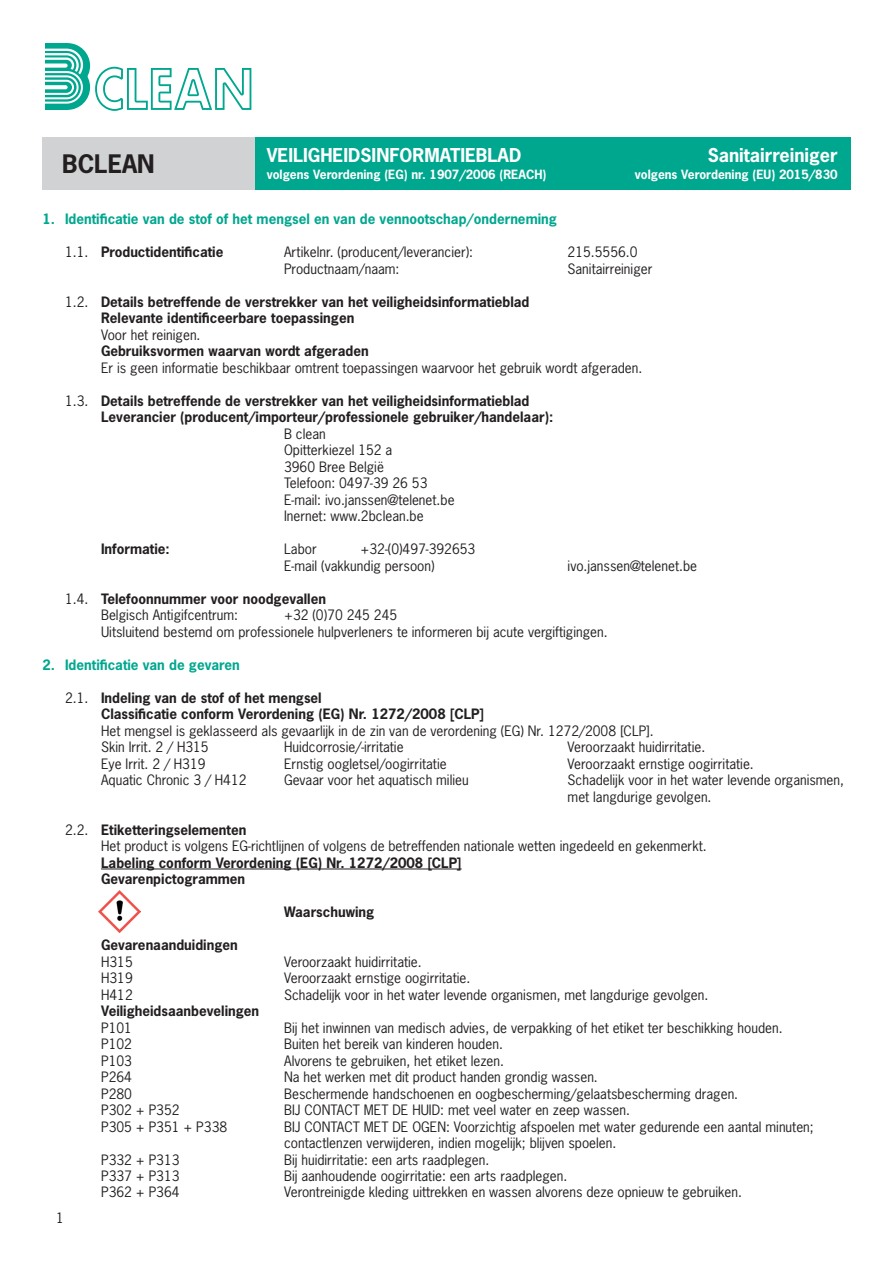
<style>
.page{position:relative;width:893px;height:1263px;background:#fff}
.page>*{position:absolute;margin:0;border:0;box-sizing:border-box;transform-origin:0 0}
.t1{font:700 24px "News Gothic Std";color:#231f20}
.t2{font:700 18px "News Gothic Std";color:#fff}
.t3{font:13.5px/16.5px "News Gothic Std";color:#231f20}
.t4{font:700 13.5px/16.5px "News Gothic Std";color:#231f20}
.t5{font:700 13.5px "News Gothic Std";color:#00a78f}
.t6{font:700 12px "News Gothic Std";color:#fff}
.s1{font-weight:400}
.s2{font-weight:700}
</style>
<div class="page">
<svg style="left:45px;top:43px;width:206px;height:68px"></svg>
<div style="left:43px;top:137px;width:212px;height:53px;background:#d1d2d4"></div>
<div style="left:255px;top:137px;width:595px;height:53px;background:#00a78f"></div>
<hr style="left:101px;top:869px;width:361px;height:1px;background:#231f20">
<img style="left:98px;top:890px;width:43px;height:42px">
<h2 class="t2" style="left:267px;top:143px;width:256px">VEILIGHEIDSINFORMATIEBLAD</h2>
<h2 class="t2" style="left:708px;top:143px;width:132px">Sanitairreiniger</h2>
<h1 class="t1" style="left:62px;top:148px;width:94px">BCLEAN</h1>
<p class="t6" style="left:267px;top:167px;width:281px">volgens Verordening (EG) nr. 1907/2006 (REACH)</p>
<p class="t6" style="left:635px;top:167px;width:204px">volgens Verordening (EU) 2015/830</p>
<p class="t5" style="left:43px;top:210px;width:516px">1. Identificatie van de stof of het mengsel en van de vennootschap/onderneming</p>
<p class="t4" style="left:65px;top:243px;width:160px"><span class="s1">1.1.</span> Productidentificatie</p>
<p class="t3" style="left:284px;top:244px;width:191px">Artikelnr. (producent/leverancier):</p>
<p class="t3" style="left:568px;top:244px;width:71px">215.5556.0</p>
<p class="t3" style="left:284px;top:260px;width:117px">Productnaam/naam:</p>
<p class="t3" style="left:568px;top:260px;width:86px">Sanitairreiniger</p>
<p class="t4" style="left:101px;top:293px;width:430px;text-indent:-36px"><span class="s1">1.2.</span> Details betreffende de verstrekker van het veiligheidsinformatieblad<br>Relevante identificeerbare toepassingen</p>
<p class="t3" style="left:101px;top:326px;width:101px">Voor het reinigen.</p>
<p class="t4" style="left:101px;top:342px;width:269px">Gebruiksvormen waarvan wordt afgeraden</p>
<p class="t3" style="left:101px;top:359px;width:543px">Er is geen informatie beschikbaar omtrent toepassingen waarvoor het gebruik wordt afgeraden.</p>
<p class="t4" style="left:101px;top:392px;width:454px;text-indent:-36px"><span class="s1">1.3.</span> Details betreffende de verstrekker van het veiligheidsinformatieblad<br>Leverancier (producent/importeur/professionele gebruiker/handelaar):</p>
<p class="t3" style="left:284px;top:425px;width:172px">B clean<br>Opitterkiezel 152 a<br>3960 Bree België<br>Telefoon: 0497-39 26 53<br>E-mail: ivo.janssen@telenet.be<br>Inernet: www.2bclean.be</p>
<p class="t4" style="left:101px;top:540px;width:70px">Informatie:</p>
<p class="t3" style="left:284px;top:541px;width:34px">Labor</p>
<p class="t3" style="left:284px;top:541px;width:193px;text-indent:77px">+32-(0)497-392653<br>E-mail (vakkundig persoon)</p>
<p class="t3" style="left:568px;top:557px;width:131px">ivo.janssen@telenet.be</p>
<p class="t4" style="left:101px;top:590px;width:227px;text-indent:-36px"><span class="s1">1.4.</span> Telefoonnummer voor noodgevallen<br><span class="s1">Belgisch Antigifcentrum:</span></p>
<p class="t3" style="left:101px;top:607px;width:508px;text-indent:183px">+32 (0)70 245 245<br>Uitsluitend bestemd om professionele hulpverleners te informeren bij acute vergiftigingen.</p>
<p class="t5" style="left:43px;top:655px;width:199px">2. Identificatie van de gevaren</p>
<p class="t4" style="left:101px;top:689px;width:385px;text-indent:-36px"><span class="s1">2.1.</span> Indeling van de stof of het mengsel<br>Classificatie conform Verordening (EG) Nr. 1272/2008 [CLP]</p>
<p class="t3" style="left:101px;top:722px;width:554px">Het mengsel is geklasseerd als gevaarlijk in de zin van de verordening (EG) Nr. 1272/2008 [CLP].<br>Skin Irrit. 2 / H315</p>
<p class="t3" style="left:284px;top:738px;width:121px">Huidcorrosie/-irritatie</p>
<p class="t3" style="left:568px;top:738px;width:139px">Veroorzaakt huidirritatie.</p>
<p class="t3" style="left:101px;top:755px;width:106px">Eye Irrit. 2 / H319</p>
<p class="t3" style="left:284px;top:755px;width:164px">Ernstig oogletsel/oogirritatie</p>
<p class="t3" style="left:568px;top:755px;width:188px">Veroorzaakt ernstige oogirritatie.</p>
<p class="t3" style="left:101px;top:771px;width:147px">Aquatic Chronic 3 / H412</p>
<p class="t3" style="left:284px;top:771px;width:186px">Gevaar voor het aquatisch milieu</p>
<p class="t3" style="left:568px;top:771px;width:278px">Schadelijk voor in het water levende organismen, met langdurige gevolgen.</p>
<p class="t3" style="left:101px;top:821px;width:607px;text-indent:-36px">2.2. <span class="s2">Etiketteringselementen<br></span>Het product is volgens EG-richtlijnen of volgens de betreffenden nationale wetten ingedeeld en gekenmerkt.</p>
<p class="t4" style="left:101px;top:854px;width:362px">Labeling conform Verordening (EG) Nr. 1272/2008 [CLP]<br>Gevarenpictogrammen</p>
<p class="t4" style="left:284px;top:903px;width:92px">Waarschuwing</p>
<p class="t4" style="left:101px;top:936px;width:138px">Gevarenaanduidingen</p>
<p class="t3" style="left:101px;top:953px;width:33px">H315</p>
<p class="t3" style="left:284px;top:953px;width:139px">Veroorzaakt huidirritatie.</p>
<p class="t3" style="left:101px;top:969px;width:33px">H319</p>
<p class="t3" style="left:284px;top:969px;width:188px">Veroorzaakt ernstige oogirritatie.</p>
<p class="t3" style="left:101px;top:986px;width:33px">H412</p>
<p class="t3" style="left:284px;top:986px;width:426px">Schadelijk voor in het water levende organismen, met langdurige gevolgen.</p>
<p class="t4" style="left:101px;top:1002px;width:160px">Veiligheidsaanbevelingen</p>
<p class="t3" style="left:101px;top:1019px;width:32px">P101</p>
<p class="t3" style="left:284px;top:1019px;width:500px">Bij het inwinnen van medisch advies, de verpakking of het etiket ter beschikking houden.</p>
<p class="t3" style="left:101px;top:1035px;width:32px">P102</p>
<p class="t3" style="left:284px;top:1035px;width:220px">Buiten het bereik van kinderen houden.</p>
<p class="t3" style="left:101px;top:1052px;width:32px">P103</p>
<p class="t3" style="left:284px;top:1052px;width:221px">Alvorens te gebruiken, het etiket lezen.</p>
<p class="t3" style="left:101px;top:1068px;width:32px">P264</p>
<p class="t3" style="left:284px;top:1068px;width:315px">Na het werken met dit product handen grondig wassen.</p>
<p class="t3" style="left:101px;top:1085px;width:32px">P280</p>
<p class="t3" style="left:284px;top:1085px;width:456px">Beschermende handschoenen en oogbescherming/gelaatsbescherming dragen.</p>
<p class="t3" style="left:101px;top:1101px;width:80px">P302 + P352</p>
<p class="t3" style="left:284px;top:1101px;width:347px">BIJ CONTACT MET DE HUID: met veel water en zeep wassen.</p>
<p class="t3" style="left:101px;top:1118px;width:128px">P305 + P351 + P338</p>
<p class="t3" style="left:284px;top:1118px;width:531px">BIJ CONTACT MET DE OGEN: Voorzichtig afspoelen met water gedurende een aantal minuten; contactlenzen verwijderen, indien mogelijk; blijven spoelen.</p>
<p class="t3" style="left:101px;top:1151px;width:80px">P332 + P313</p>
<p class="t3" style="left:284px;top:1151px;width:207px">Bij huidirritatie: een arts raadplegen.</p>
<p class="t3" style="left:101px;top:1167px;width:80px">P337 + P313</p>
<p class="t3" style="left:284px;top:1167px;width:285px">Bij aanhoudende oogirritatie: een arts raadplegen.</p>
<p class="t3" style="left:101px;top:1184px;width:80px">P362 + P364</p>
<p class="t3" style="left:284px;top:1184px;width:459px">Verontreinigde kleding uittrekken en wassen alvorens deze opnieuw te gebruiken.</p>
<p class="t3" style="left:56px;top:1210px;width:9px">1</p>
</div>
